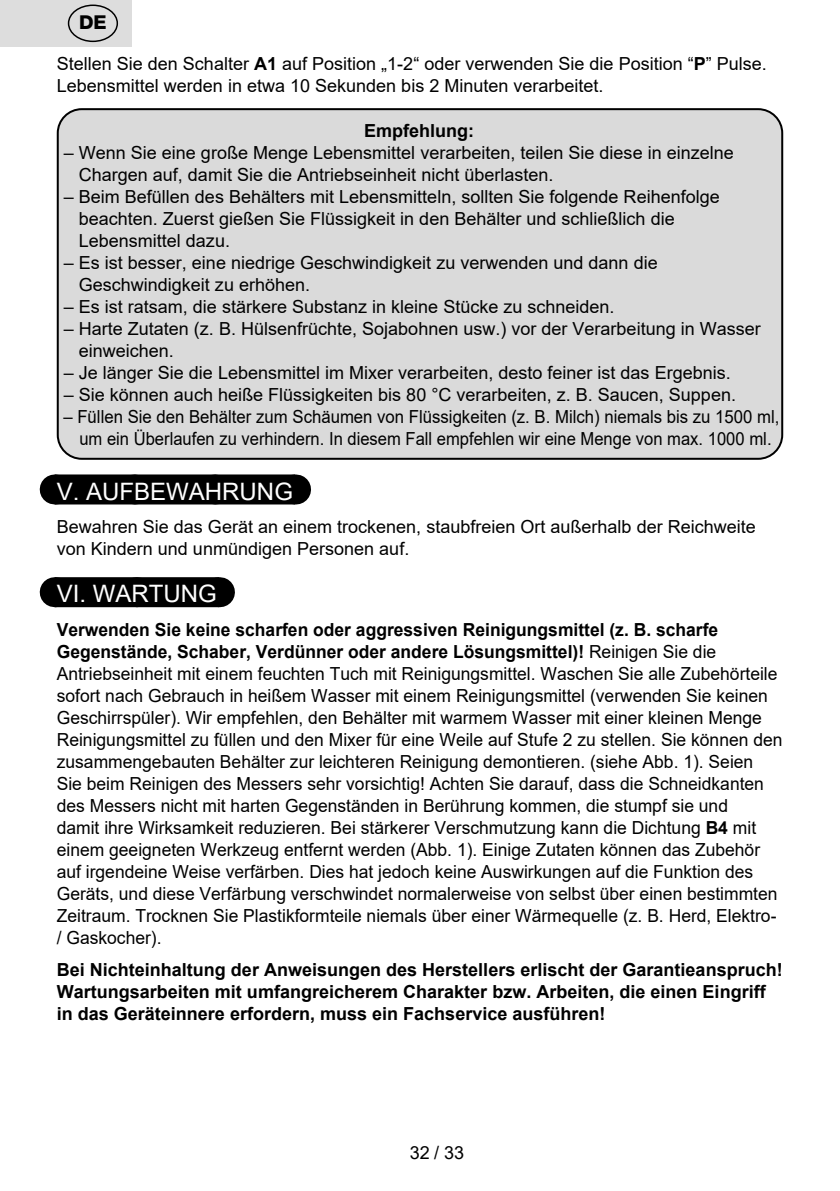
<style>
.page{position:relative;width:840px;height:1191px;background:#fff}
.page>*{position:absolute;margin:0;border:0;box-sizing:border-box;transform-origin:0 0}
.Grafický_nadpis_ETA{font:24px "Arial";color:#fff}
.t1{font:800 19.2px "Helvetica Neue OT";color:#000}
.Normální{font:18px/22px "Arial";color:#000}
.Normální-2{font:700 18px/22px "Arial";color:#000}
.Normální-3{font:18px/22px "Arial";color:#000;text-align:center;scale:.93 1}
.s1{font-weight:700}
</style>
<div class="page">
<div style="left:55px;top:474px;width:240px;height:30px;background:#000"></div>
<svg style="left:135px;top:474px;width:120px;height:1px"></svg>
<hr style="left:295px;top:474px;width:1px;height:30px;background:#000">
<div style="left:55px;top:577px;width:164px;height:30px;background:#000"></div>
<svg style="left:137px;top:577px;width:41px;height:1px"></svg>
<hr style="left:219px;top:577px;width:1px;height:30px;background:#000">
<div style="left:58px;top:109px;width:723px;height:350px;background:#dadada;border-radius:24px"></div>
<div style="left:57px;top:108px;width:725px;height:352px;border:2px solid #000;border-radius:24px"></div>
<div style="left:0;top:0;width:131px;height:47px;background:#ddd"></div>
<div style="left:68px;top:5px;width:50px;height:37px;border:1px solid #000;border-radius:50%"></div>
<p class="t1" style="left:79px;top:11px;width:29px">DE</p>
<p class="Normální" style="left:57px;top:52px;width:711px">Stellen Sie den Schalter <span class="s1">A1</span> auf Position „1-2“ oder verwenden Sie die Position “<span class="s1">P</span>” Pulse.</p>
<p class="Normální" style="left:57px;top:74px;width:548px">Lebensmittel werden in etwa 10 Sekunden bis 2 Minuten verarbeitet.</p>
<p class="Normální-2" style="left:364px;top:120px;width:111px">Empfehlung:</p>
<p class="Normální" style="left:79px;top:142px;width:656px;text-indent:-15px">– Wenn Sie eine große Menge Lebensmittel verarbeiten, teilen Sie diese in einzelne<br>Chargen auf, damit Sie die Antriebseinheit nicht überlasten.</p>
<p class="Normální" style="left:79px;top:186px;width:642px;text-indent:-15px">– Beim Befüllen des Behälters mit Lebensmitteln, sollten Sie folgende Reihenfolge beachten. Zuerst gießen Sie Flüssigkeit in den Behälter und schließlich die<br>Lebensmittel dazu.</p>
<p class="Normální" style="left:79px;top:252px;width:580px;text-indent:-15px">– Es ist besser, eine niedrige Geschwindigkeit zu verwenden und dann die<br>Geschwindigkeit zu erhöhen.</p>
<p class="Normální" style="left:64px;top:296px;width:552px">– Es ist ratsam, die stärkere Substanz in kleine Stücke zu schneiden.</p>
<p class="Normální" style="left:79px;top:318px;width:683px;text-indent:-15px">– Harte Zutaten (z. B. Hülsenfrüchte, Sojabohnen usw.) vor der Verarbeitung in Wasser einweichen.</p>
<p class="Normální" style="left:64px;top:362px;width:668px">– Je länger Sie die Lebensmittel im Mixer verarbeiten, desto feiner ist das Ergebnis.</p>
<p class="Normální" style="left:64px;top:384px;width:673px">– Sie können auch heiße Flüssigkeiten bis 80 °C verarbeiten, z. B. Saucen, Suppen.</p>
<p class="Normální-3" style="left:63px;top:406px;width:771px">– Füllen Sie den Behälter zum Schäumen von Flüssigkeiten (z. B. Milch) niemals bis zu 1500 ml, um ein Überlaufen zu verhindern. In diesem Fall empfehlen wir eine Menge von max. 1000 ml.</p>
<p class="Grafický_nadpis_ETA" style="left:57px;top:475px;width:238px">V. AUFBEWAHRUNG</p>
<p class="Normální" style="left:57px;top:515px;width:700px">Bewahren Sie das Gerät an einem trockenen, staubfreien Ort außerhalb der Reichweite von Kindern und unmündigen Personen auf.</p>
<p class="Grafický_nadpis_ETA" style="left:57px;top:577px;width:162px">VI. WARTUNG</p>
<p class="Normální" style="left:57px;top:618px;width:726px"><span class="s1">Verwenden Sie keine scharfen oder aggressiven Reinigungsmittel (z. B. scharfe Gegenstände, Schaber, Verdünner oder andere Lösungsmittel)!</span> Reinigen Sie die Antriebseinheit mit einem feuchten Tuch mit Reinigungsmittel. Waschen Sie alle Zubehörteile sofort nach Gebrauch in heißem Wasser mit einem Reinigungsmittel (verwenden Sie keinen Geschirrspüler). Wir empfehlen, den Behälter mit warmem Wasser mit einer kleinen Menge Reinigungsmittel zu füllen und den Mixer für eine Weile auf Stufe 2 zu stellen. Sie können den zusammengebauten Behälter zur leichteren Reinigung demontieren. (siehe Abb. 1). Seien Sie beim Reinigen des Messers sehr vorsichtig! Achten Sie darauf, dass die Schneidkanten des Messers nicht mit harten Gegenständen in Berührung kommen, die stumpf sie und<br>damit ihre Wirksamkeit reduzieren. Bei stärkerer Verschmutzung kann die Dichtung <span class="s1">B4</span> mit einem geeigneten Werkzeug entfernt werden (Abb. 1). Einige Zutaten können das Zubehör auf irgendeine Weise verfärben. Dies hat jedoch keine Auswirkungen auf die Funktion des Geräts, und diese Verfärbung verschwindet normalerweise von selbst über einen bestimmten Zeitraum. Trocknen Sie Plastikformteile niemals über einer Wärmequelle (z. B. Herd, Elektro-/ Gaskocher).</p>
<p class="Normální-2" style="left:57px;top:958px;width:727px">Bei Nichteinhaltung der Anweisungen des Herstellers erlischt der Garantieanspruch!<br>Wartungsarbeiten mit umfangreicherem Charakter bzw. Arbeiten, die einen Eingriff in das Geräteinnere erfordern, muss ein Fachservice ausführen!</p>
<p class="Normální" style="left:410px;top:1141px;width:56px">32 / 33</p>
</div>
